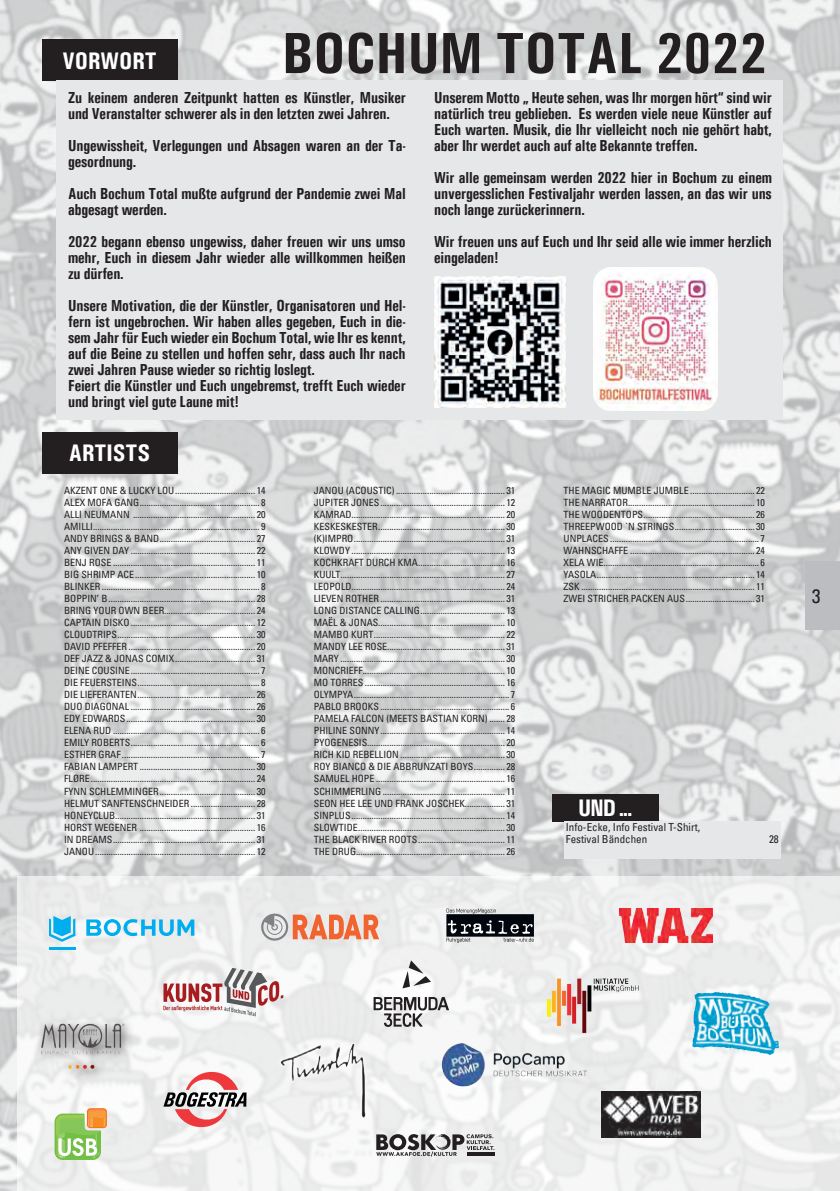
<style>
.page{position:relative;width:840px;height:1191px;background:#fff}
.page>*{position:absolute;margin:0;border:0;box-sizing:border-box;transform-origin:0 0}
.t1{font:700 58.2px "Univers Condensed";color:#231f20}
.t2{font:700 24px "Univers Condensed";color:#fff}
.t3{font:500 20px "Univers Condensed";color:#231f20}
.t4{font:700 16px/16px "Univers Condensed";letter-spacing:-.01em;color:#231f20;scale:.96 1}
.t5{font:condensed 11px/12.2px "Univers LT";color:#231f20}
.t6{font:condensed 10px/12px "Univers LT";color:#231f20;text-align:justify}
</style>
<div class="page">
<img style="left:0;top:0;width:839px;height:1191px">
<div style="left:805px;top:562px;width:34px;height:68px;background:#bcbdc0"></div>
<div style="left:17px;top:876px;width:822px;height:315px;background:linear-gradient(to right,#efeff0,#efefef)"></div>
<svg style="left:163px;top:1071px;width:83px;height:56px"></svg>
<div style="left:42px;top:39px;width:135px;height:42px;background:#231f20"></div>
<div style="left:42px;top:432px;width:135px;height:42px;background:#231f20"></div>
<div style="left:552px;top:794px;width:106px;height:27px;background:#231f20"></div>
<svg style="left:163px;top:968px;width:120px;height:48px"></svg>
<svg style="left:261px;top:913px;width:118px;height:27px;background:#e2a994"></svg>
<svg style="left:87px;top:1108px;width:20px;height:20px"></svg>
<svg style="left:55px;top:1109px;width:51px;height:51px"></svg>
<img style="left:88px;top:1109px;width:18px;height:9px">
<img style="left:601px;top:1091px;width:99px;height:46px">
<svg style="left:86px;top:919px;width:108px;height:17px"></svg>
<hr style="left:49px;top:947px;width:26px;height:2px;background:#00aeef">
<svg style="left:49px;top:916px;width:26px;height:26px"></svg>
<div style="left:57px;top:81px;width:725px;height:339px;background:#e6e7e9"></div>
<svg style="left:446px;top:908px;width:87px;height:34px;background:#616469"></svg>
<div style="left:564px;top:821px;width:216px;height:37px;background:#e6e7e9"></div>
<svg style="left:35px;top:1016px;width:100px;height:65px;fill:#e8e9e9"></svg>
<img style="left:41px;top:1023px;width:83px;height:45px">
<div style="left:272px;top:1034px;width:103px;height:92px;background:#eee"></div>
<div style="left:277px;top:1039px;width:92px;height:82px;background:#f2f2f2"></div>
<img style="left:279px;top:1044px;width:87px;height:73px">
<img style="left:434px;top:276px;width:131px;height:131px">
<img style="left:593px;top:268px;width:124px;height:142px">
<img style="left:619px;top:908px;width:93px;height:34px">
<svg style="left:402px;top:960px;width:29px;height:28px"></svg>
<svg style="left:373px;top:997px;width:76px;height:30px"></svg>
<svg style="left:376px;top:1134px;width:118px;height:22px;background:#949393"></svg>
<img style="left:441px;top:1042px;width:146px;height:44px">
<img style="left:534px;top:964px;width:113px;height:80px">
<img style="left:691px;top:992px;width:87px;height:62px">
<h2 class="t2" style="left:62px;top:46px;width:96px">VORWORT</h2>
<h1 class="t1" style="left:282px;top:18px;width:486px">BOCHUM TOTAL 2022</h1>
<h3 class="t4" style="left:68px;top:89px;width:353px">Zu keinem anderen Zeitpunkt hatten es Künstler, Musiker und Veranstalter schwerer als in den letzten zwei Jahren.</h3>
<h3 class="t4" style="left:68px;top:137px;width:353px">Ungewissheit, Verlegungen und Absagen waren an der Ta&shy;gesordnung.</h3>
<h3 class="t4" style="left:68px;top:185px;width:353px">Auch Bochum Total mußte aufgrund der Pandemie zwei Mal abgesagt werden.</h3>
<h3 class="t4" style="left:68px;top:233px;width:353px;text-align:justify">2022 begann ebenso ungewiss, daher freuen wir uns umso mehr, Euch in diesem Jahr wieder alle willkommen heißen zu dürfen.</h3>
<p class="t4" style="left:68px;top:297px;width:353px">Unsere Motivation, die der Künstler, Organisatoren und Hel&shy;fern ist ungebrochen. Wir haben alles gegeben, Euch in die&shy;sem Jahr für Euch wieder ein Bochum Total, wie Ihr es kennt, auf die Beine zu stellen und hoffen sehr, dass auch Ihr nach zwei Jahren Pause wieder so richtig loslegt.<br>Feiert die Künstler und Euch ungebremst, trefft Euch wieder und bringt viel gute Laune mit!</p>
<h2 class="t2" style="left:69px;top:438px;width:83px">ARTISTS</h2>
<h3 class="t4" style="left:434px;top:89px;width:353px;text-align:justify">Unserem Motto „ Heute sehen, was Ihr morgen hört“ sind wir natürlich treu geblieben. Es werden viele neue Künstler auf Euch warten. Musik, die Ihr vielleicht noch nie gehört habt, aber Ihr werdet auch auf alte Bekannte treffen.</h3>
<h3 class="t4" style="left:434px;top:169px;width:353px;text-align:justify">Wir alle gemeinsam werden 2022 hier in Bochum zu einem unvergesslichen Festivaljahr werden lassen, an das wir uns noch lange zurückerinnern.</h3>
<h3 class="t4" style="left:434px;top:233px;width:353px">Wir freuen uns auf Euch und Ihr seid alle wie immer herzlich eingeladen!</h3>
<p class="t6" style="left:64px;top:485px;width:203px">AKZENT ONE &amp; LUCKY LOU .................................... 14<br>ALEX MOFA GANG ...................................................... 8<br>ALLI NEUMANN ....................................................... 20<br>AMILLI........................................................................... 9<br>ANDY BRINGS &amp; BAND ........................................... 27<br>ANY GIVEN DAY ........................................................ 22<br>BENJ ROSE ................................................................ 11<br>BIG SHRIMP ACE ...................................................... 10<br>BLINKER ....................................................................... 8<br>BOPPIN’ B .................................................................. 28<br>BRING YOUR OWN BEER......................................... 24<br>CAPTAIN DISKO ........................................................ 12<br>CLOUDTRIPS .............................................................. 30<br>DAVID PFEFFER ......................................................... 20<br>DEF JAZZ &amp; JONAS COMIX .................................... 31<br>DEINE COUSINE .......................................................... 7<br>DIE FEUERSTEINS ....................................................... 8<br>DIE LIEFERANTEN ..................................................... 26<br>DUO DIAGONAL ........................................................ 26<br>EDY EDWARDS .......................................................... 30<br>ELENA RUD .................................................................. 6<br>EMILY ROBERTS .......................................................... 6<br>ESTHER GRAF .............................................................. 7<br>FABIAN LAMPERT .................................................... 30<br>FLØRE .......................................................................... 24<br>FYNN SCHLEMMINGER ........................................... 30<br>HELMUT SANFTENSCHNEIDER ............................. 28<br>HONEYCLUB............................................................... 31<br>HORST WEGENER .................................................... 16<br>IN DREAMS ................................................................ 31<br>JANOU ........................................................................ 12</p>
<p class="t6" style="left:314px;top:485px;width:203px">JANOU (ACOUSTIC) ................................................. 31<br>JUPITER JONES ........................................................ 12<br>KAMRAD..................................................................... 20<br>KESKESKESTER ......................................................... 30 (K)IMPRO .................................................................... 31<br>KLOWDY ..................................................................... 13<br>KOCHKRAFT DURCH KMA ....................................... 16<br>KUULT .......................................................................... 27<br>LEOPOLD..................................................................... 24<br>LIEVEN ROTHER ........................................................ 31<br>LONG DISTANCE CALLING ...................................... 13<br>MAËL &amp; JONAS......................................................... 10<br>MAMBO KURT ........................................................... 22<br>MANDY LEE ROSE..................................................... 31<br>MARY .......................................................................... 30<br>MONCRIEFF................................................................ 10<br>MO TORRES ............................................................... 16<br>OLYMPYA ...................................................................... 7<br>PABLO BROOKS .......................................................... 6<br>PAMELA FALCON (MEETS BASTIAN KORN) ....... 28<br>PHILINE SONNY ........................................................ 14<br>PYOGENESIS.............................................................. 20<br>RICH KID REBELLION ............................................... 30<br>ROY BIANCO &amp; DIE ABBRUNZATI BOYS .............. 28<br>SAMUEL HOPE .......................................................... 16<br>SCHIMMERLING ....................................................... 11<br>SEON HEE LEE UND FRANK JOSCHEK.................. 31<br>SINPLUS ..................................................................... 14<br>SLOWTIDE .................................................................. 30<br>THE BLACK RIVER ROOTS ....................................... 11<br>THE DRUG................................................................... 26</p>
<p class="t6" style="left:563px;top:485px;width:203px">THE MAGIC MUMBLE JUMBLE ............................. 22<br>THE NARRATOR ......................................................... 10<br>THE WOODENTOPS .................................................. 26<br>THREEPWOOD `N STRINGS .................................... 30<br>UNPLACES ................................................................... 7<br>WAHNSCHAFFE ........................................................ 24<br>XELA WIE...................................................................... 6<br>YASOLA ....................................................................... 14<br>ZSK .............................................................................. 11<br>ZWEI STRICHER PACKEN AUS ............................... 31</p>
<h2 class="t2" style="left:577px;top:793px;width:56px">UND ...</h2>
<p class="t5" style="left:565px;top:821px;width:136px">Info-Ecke, Info Festival T-Shirt,<br>Festival Bändchen</p>
<p class="t5" style="left:768px;top:833px;width:11px">28</p>
<h3 class="t3" style="left:811px;top:584px;width:11px">3</h3>
</div>
